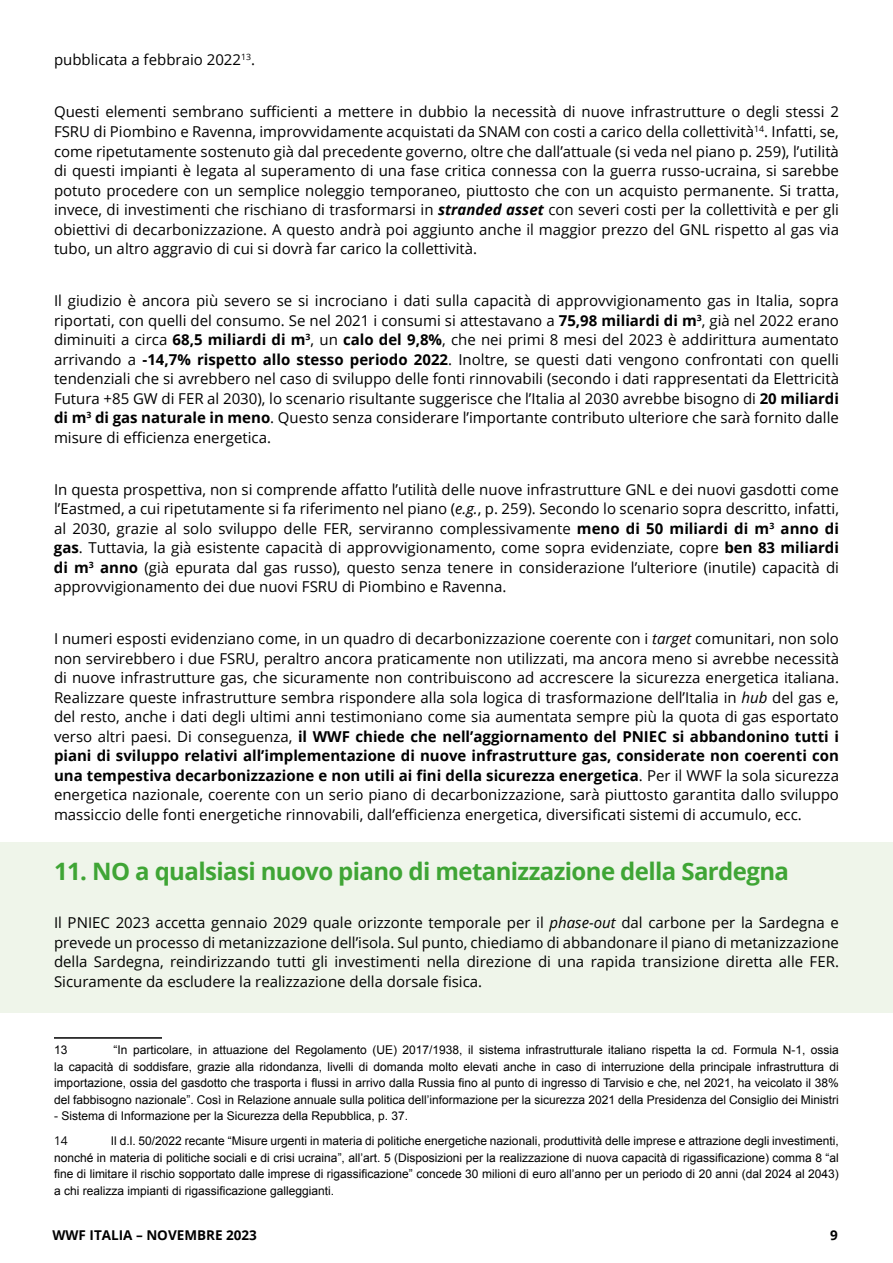
<style>
.page{position:relative;width:893px;height:1263px;background:#fff}
.page>*{position:absolute;margin:0;border:0;box-sizing:border-box;transform-origin:0 0}
.t1{font:700 24px "Open Sans";letter-spacing:-.025em;color:#3fa535}
.t2{font:15px/19.5px "Open Sans";color:#000;text-align:justify}
.t3{font:700 13.5px "Open Sans";color:#000}
.t4{font:12px/16.5px "Arial";color:#000;text-align:justify}
.t5{font:12px "Open Sans";color:#000}
.s1{font-weight:700;font-style:italic}
.s2{font-weight:700}
.s3{font-style:italic}
</style>
<div class="page">
<div style="left:0;top:842px;width:893px;height:171px;background:#eff5ea"></div>
<hr style="left:54px;top:1037px;width:108px;height:2px;background:#000">
<p class="t2" style="left:54px;top:50px;width:203px">pubblicata a febbraio 2022<sup>13</sup>.</p>
<p class="t2" style="left:54px;top:102px;width:786px">Questi elementi sembrano sufficienti a mettere in dubbio la necessità di nuove infrastrutture o degli stessi 2<br>FSRU di Piombino e Ravenna, improvvidamente acquistati da SNAM con costi a carico della collettività<sup>14</sup>. Infatti, se, come ripetutamente sostenuto già dal precedente governo, oltre che dall’attuale (si veda nel piano p. 259), l’utilità di questi impianti è legata al superamento di una fase critica connessa con la guerra russo-ucraina, si sarebbe potuto procedere con un semplice noleggio temporaneo, piuttosto che con un acquisto permanente. Si tratta, invece, di investimenti che rischiano di trasformarsi in <span class="s1">stranded asset</span> con severi costi per la collettività e per gli obiettivi di decarbonizzazione. A questo andrà poi aggiunto anche il maggior prezzo del GNL rispetto al gas via tubo, un altro aggravio di cui si dovrà far carico la collettività.</p>
<p class="t2" style="left:54px;top:290px;width:786px">Il giudizio è ancora più severo se si incrociano i dati sulla capacità di approvvigionamento gas in Italia, sopra riportati, con quelli del consumo. Se nel 2021 i consumi si attestavano a <span class="s2">75,98 miliardi di m</span><sup>3</sup>, già nel 2022 erano diminuiti a circa <span class="s2">68,5 miliardi di m</span><sup>3</sup>, un <span class="s2">calo del 9,8%</span>, che nei primi 8 mesi del 2023 è addirittura aumentato arrivando a <span class="s2">-14,7% rispetto allo stesso periodo 2022</span>. Inoltre, se questi dati vengono confrontati con quelli tendenziali che si avrebbero nel caso di sviluppo delle fonti rinnovabili (secondo i dati rappresentati da Elettricità Futura +85 GW di FER al 2030), lo scenario risultante suggerisce che l’Italia al 2030 avrebbe bisogno di <span class="s2">20 miliardi di m</span><sup>3</sup> <span class="s2">di gas naturale in meno</span>. Questo senza considerare l’importante contributo ulteriore che sarà fornito dalle misure di efficienza energetica.</p>
<p class="t2" style="left:54px;top:479px;width:786px">In questa prospettiva, non si comprende affatto l’utilità delle nuove infrastrutture GNL e dei nuovi gasdotti come l’Eastmed, a cui ripetutamente si fa riferimento nel piano (<span class="s3">e.g.</span>, p. 259). Secondo lo scenario sopra descritto, infatti, al 2030, grazie al solo sviluppo delle FER, serviranno complessivamente <span class="s2">meno di 50 miliardi di m</span><sup>3</sup> <span class="s2">anno di gas</span>. Tuttavia, la già esistente capacità di approvvigionamento, come sopra evidenziate, copre <span class="s2">ben 83 miliardi di m</span><sup>3</sup> <span class="s2">anno</span> (già epurata dal gas russo), questo senza tenere in considerazione l’ulteriore (inutile) capacità di approvvigionamento dei due nuovi FSRU di Piombino e Ravenna.</p>
<p class="t2" style="left:54px;top:628px;width:786px">I numeri esposti evidenziano come, in un quadro di decarbonizzazione coerente con i <span class="s3">target</span> comunitari, non solo non servirebbero i due FSRU, peraltro ancora praticamente non utilizzati, ma ancora meno si avrebbe necessità di nuove infrastrutture gas, che sicuramente non contribuiscono ad accrescere la sicurezza energetica italiana.<br>Realizzare queste infrastrutture sembra rispondere alla sola logica di trasformazione dell’Italia in <span class="s3">hub</span> del gas e, del resto, anche i dati degli ultimi anni testimoniano come sia aumentata sempre più la quota di gas esportato verso altri paesi. Di conseguenza, <span class="s2">il WWF chiede che nell’aggiornamento del PNIEC si abbandonino tutti i piani di sviluppo relativi all’implementazione di nuove infrastrutture gas, considerate non coerenti con una tempestiva decarbonizzazione e non utili ai fini della sicurezza energetica</span>. Per il WWF la sola sicurezza energetica nazionale, coerente con un serio piano di decarbonizzazione, sarà piuttosto garantita dallo sviluppo massiccio delle fonti energetiche rinnovabili, dall’efficienza energetica, diversificati sistemi di accumulo, ecc.</p>
<h1 class="t1" style="left:54px;top:855px;width:736px">11. NO a qualsiasi nuovo piano di metanizzazione della Sardegna</h1>
<p class="t2" style="left:54px;top:912px;width:786px">Il PNIEC 2023 accetta gennaio 2029 quale orizzonte temporale per il <span class="s3">phase-out</span> dal carbone per la Sardegna e prevede un processo di metanizzazione dell’isola. Sul punto, chiediamo di abbandonare il piano di metanizzazione della Sardegna, reindirizzando tutti gli investimenti nella direzione di una rapida transizione diretta alle FER.<br>Sicuramente da escludere la realizzazione della dorsale fisica.</p>
<p class="t4" style="left:54px;top:1042px;width:786px;text-indent:60px">“In particolare, in attuazione del Regolamento (UE) 2017/1938, il sistema infrastrutturale italiano rispetta la cd. Formula N-1, ossia la capacità di soddisfare, grazie alla ridondanza, livelli di domanda molto elevati anche in caso di interruzione della principale infrastruttura di importazione, ossia del gasdotto che trasporta i flussi in arrivo dalla Russia fino al punto di ingresso di Tarvisio e che, nel 2021, ha veicolato il 38% del fabbisogno nazionale”. Così in Relazione annuale sulla politica dell’informazione per la sicurezza 2021 della Presidenza del Consiglio dei Ministri</p>
<p class="t4" style="left:54px;top:1108px;width:356px">- Sistema di Informazione per la Sicurezza della Repubblica, p. 37.</p>
<p class="t5" style="left:54px;top:1133px;width:15px">14</p>
<p class="t4" style="left:54px;top:1042px;width:15px">13</p>
<p class="t4" style="left:54px;top:1133px;width:786px;text-indent:57px">Il d.l. 50/2022 recante “Misure urgenti in materia di politiche energetiche nazionali, produttività delle imprese e attrazione degli investimenti, nonché in materia di politiche sociali e di crisi ucraina”, all’art. 5 (Disposizioni per la realizzazione di nuova capacità di rigassificazione) comma 8 “al fine di limitare il rischio sopportato dalle imprese di rigassificazione” concede 30 milioni di euro all’anno per un periodo di 20 anni (dal 2024 al 2043) a chi realizza impianti di rigassificazione galleggianti.</p>
<p class="t3" style="left:53px;top:1225px;width:206px">WWF ITALIA – NOVEMBRE 2023</p>
<p class="t3" style="left:830px;top:1225px;width:9px">9</p>
</div>
